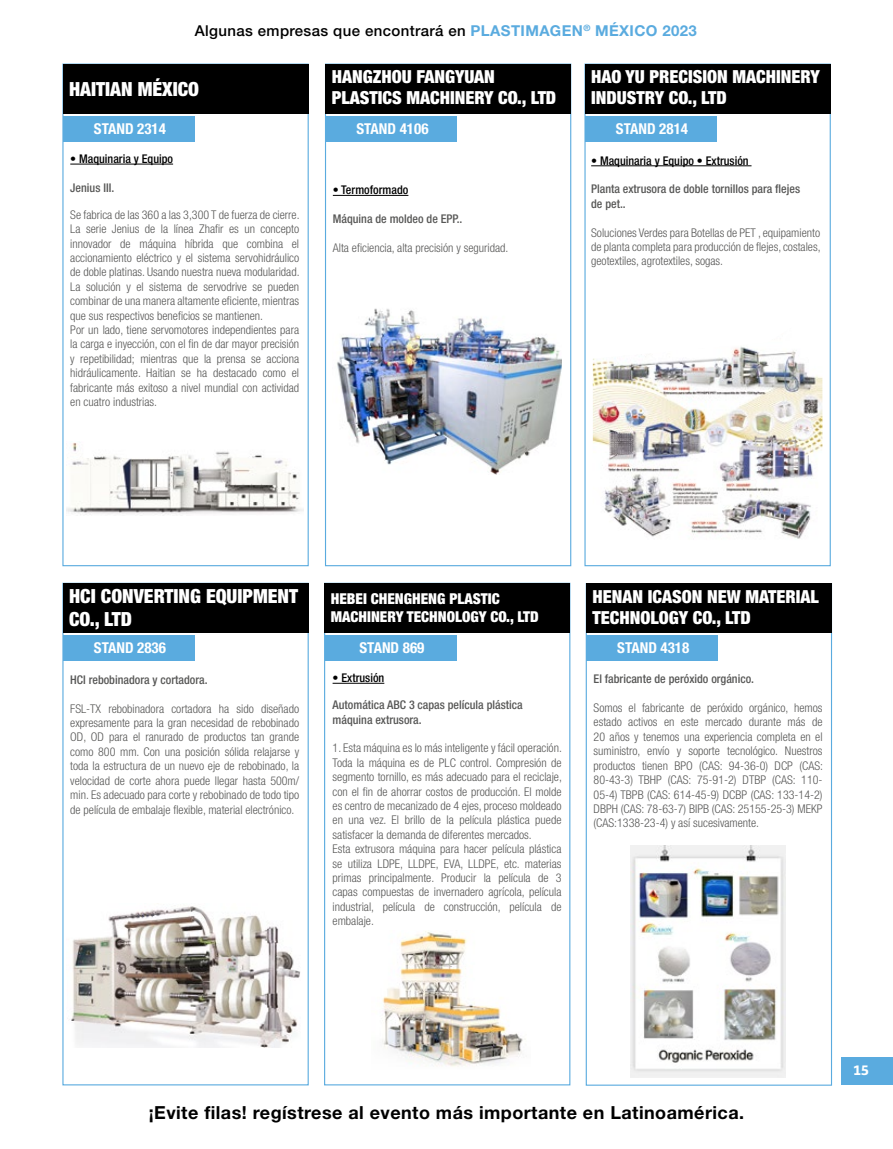
<style>
.page{position:relative;width:893px;height:1149px;background:#fff}
.page>*{position:absolute;margin:0;border:0;box-sizing:border-box;transform-origin:0 0}
.t1{font:900 condensed 19.5px/23.4px "Helvetica Neue LT Std";color:#fff}
.t2{font:900 condensed 18px/21.6px "Helvetica Neue LT Std";color:#fff}
.t3{font:700 18px "Helvetica Neue LT Std";letter-spacing:.025em;color:#000}
.t4{font:700 condensed 15px "Helvetica Neue LT Std";color:#fff}
.t5{font:500 15px "Helvetica Neue LT Std";letter-spacing:.025em;color:#000}
.t6{font:900 condensed 15px/18px "Helvetica Neue LT Std";color:#fff}
.t7{font:700 14.7px "Taz Barcelona";color:#fff}
.t8{font:300 condensed 12px/14.4px "Helvetica Neue LT Std";color:#575756;text-align:justify}
.t9{font:500 condensed 12px/14.4px "Helvetica Neue LT Std";color:#575756}
.t10{font:500 condensed 12px "Helvetica Neue LT Std";color:#000}
.s1{font-weight:700;color:#5aabdf}
</style>
<div class="page">
<div style="left:841px;top:1057px;width:52px;height:27px;background:#5aabdf"></div>
<hr style="left:333px;top:195px;width:75px;height:1px;background:#000">
<img style="left:337px;top:308px;width:225px;height:166px">
<div style="left:325px;top:63px;width:246px;height:503px;border:1px solid #5aabdf"></div>
<div style="left:325px;top:116px;width:132px;height:25px;background:#5aabdf"></div>
<div style="left:325px;top:64px;width:246px;height:49px;background:#000"></div>
<div style="left:584px;top:63px;width:247px;height:503px;border:1px solid #5aabdf"></div>
<div style="left:585px;top:116px;width:132px;height:25px;background:#5aabdf"></div>
<div style="left:585px;top:64px;width:245px;height:49px;background:#000"></div>
<hr style="left:591px;top:165px;width:160px;height:1px;background:#000">
<div style="left:62px;top:582px;width:247px;height:503px;border:1px solid #5aabdf"></div>
<div style="left:63px;top:635px;width:132px;height:25px;background:#5aabdf"></div>
<div style="left:63px;top:583px;width:245px;height:49px;background:#000"></div>
<div style="left:62px;top:63px;width:247px;height:503px;border:1px solid #5aabdf"></div>
<div style="left:63px;top:116px;width:132px;height:25px;background:#5aabdf"></div>
<div style="left:63px;top:64px;width:245px;height:49px;background:#000"></div>
<hr style="left:70px;top:164px;width:103px;height:1px;background:#000">
<div style="left:324px;top:582px;width:246px;height:503px;border:1px solid #5aabdf"></div>
<div style="left:325px;top:635px;width:132px;height:25px;background:#5aabdf"></div>
<div style="left:325px;top:583px;width:245px;height:49px;background:#000"></div>
<hr style="left:333px;top:682px;width:51px;height:1px;background:#000">
<img style="left:382px;top:931px;width:141px;height:136px">
<img style="left:66px;top:442px;width:237px;height:73px">
<img style="left:593px;top:347px;width:229px;height:192px">
<img style="left:69px;top:906px;width:231px;height:141px">
<img style="left:631px;top:845px;width:155px;height:232px">
<div style="left:586px;top:635px;width:132px;height:25px;background:#5aabdf"></div>
<div style="left:586px;top:583px;width:245px;height:49px;background:#000"></div>
<p class="t5" style="left:195px;top:22px;width:504px">Algunas empresas que encontrará en <span class="s1">PLASTIMAGEN</span><sup>®</sup> <span class="s1">MÉXICO 2023</span></p>
<h1 class="t1" style="left:69px;top:77px;width:132px">HAITIAN MÉXICO</h1>
<p class="t4" style="left:94px;top:119px;width:74px">STAND 2314</p>
<p class="t10" style="left:70px;top:151px;width:104px">• Maquinaria y Equipo</p>
<p class="t9" style="left:70px;top:180px;width:45px">Jenius III.</p>
<p class="t8" style="left:70px;top:207px;width:231px;text-align:left">Se fabrica de las 360 a las 3,300 T de fuerza de cierre.<br>La serie Jenius de la línea Zhafir es un concepto innovador de máquina híbrida que combina el accionamiento eléctrico y el sistema servohidráulico de doble platinas. Usando nuestra nueva modularidad.<br>La solución y el sistema de servodrive se pueden combinar de una manera altamente eficiente, mientras que sus respectivos beneficios se mantienen.<br>Por un lado, tiene servomotores independientes para la carga e inyección, con el fin de dar mayor precisión y repetibilidad; mientras que la prensa se acciona hidráulicamente. Haitian se ha destacado como el fabricante más exitoso a nivel mundial con actividad en cuatro industrias.</p>
<h2 class="t2" style="left:332px;top:65px;width:226px">HANGZHOU FANGYUAN<br>PLASTICS MACHINERY CO., LTD</h2>
<p class="t4" style="left:356px;top:119px;width:74px">STAND 4106</p>
<p class="t10" style="left:333px;top:183px;width:77px">• Termoformado</p>
<p class="t9" style="left:333px;top:211px;width:131px">Máquina de moldeo de EPP..</p>
<p class="t8" style="left:333px;top:240px;width:177px">Alta eficiencia, alta precisión y seguridad.</p>
<h2 class="t2" style="left:591px;top:65px;width:230px">HAO YU PRECISION MACHINERY<br>INDUSTRY CO., LTD</h2>
<p class="t4" style="left:616px;top:119px;width:74px">STAND 2814</p>
<p class="t10" style="left:591px;top:153px;width:159px">• Maquinaria y Equipo • Extrusión</p>
<p class="t9" style="left:591px;top:182px;width:210px">Planta extrusora de doble tornillos para flejes de pet..</p>
<p class="t8" style="left:591px;top:225px;width:231px">Soluciones Verdes para Botellas de PET , equipamiento de planta completa para producción de flejes, costales, geotextiles, agrotextiles, sogas.</p>
<h1 class="t1" style="left:69px;top:583px;width:230px">HCI CONVERTING EQUIPMENT<br>CO., LTD</h1>
<p class="t4" style="left:94px;top:638px;width:74px">STAND 2836</p>
<p class="t9" style="left:70px;top:672px;width:139px">HCI rebobinadora y cortadora.</p>
<p class="t8" style="left:70px;top:700px;width:230px">FSL-TX rebobinadora cortadora ha sido diseñado expresamente para la gran necesidad de rebobinado OD, OD para el ranurado de productos tan grande como 800 mm. Con una posición sólida relajarse y toda la estructura de un nuevo eje de rebobinado, la velocidad de corte ahora puede llegar hasta 500m/ min. Es adecuado para corte y rebobinado de todo tipo de película de embalaje flexible, material electrónico.</p>
<p class="t6" style="left:331px;top:589px;width:210px">HEBEI CHENGHENG PLASTIC<br>MACHINERY TECHNOLOGY CO., LTD</p>
<h2 class="t2" style="left:592px;top:585px;width:228px">HENAN ICASON NEW MATERIAL<br>TECHNOLOGY CO., LTD</h2>
<p class="t4" style="left:360px;top:638px;width:66px">STAND 869</p>
<p class="t4" style="left:617px;top:638px;width:74px">STAND 4318</p>
<p class="t10" style="left:333px;top:670px;width:53px">• Extrusión</p>
<p class="t9" style="left:333px;top:697px;width:192px">Automática ABC 3 capas película plástica máquina extrusora.</p>
<p class="t8" style="left:333px;top:740px;width:231px;text-align:left">1. Esta máquina es lo más inteligente y fácil operación.<br>Toda la máquina es de PLC control. Compresión de segmento tornillo, es más adecuado para el reciclaje, con el fin de ahorrar costos de producción. El molde es centro de mecanizado de 4 ejes, proceso moldeado en una vez. El brillo de la película plástica puede satisfacer la demanda de diferentes mercados.<br>Esta extrusora máquina para hacer película plástica se utiliza LDPE, LLDPE, EVA, LLDPE, etc. materias primas principalmente. Producir la película de 3 capas compuestas de invernadero agrícola, película industrial, película de construcción, película de embalaje.</p>
<p class="t9" style="left:594px;top:671px;width:162px">El fabricante de peróxido orgánico.</p>
<p class="t8" style="left:594px;top:700px;width:231px">Somos el fabricante de peróxido orgánico, hemos estado activos en este mercado durante más de 20 años y tenemos una experiencia completa en el suministro, envío y soporte tecnológico. Nuestros productos tienen BPO (CAS: 94-36-0) DCP (CAS:<br>80-43-3) TBHP (CAS: 75-91-2) DTBP (CAS: 110- 05-4) TBPB (CAS: 614-45-9) DCBP (CAS: 133-14-2)<br>DBPH (CAS: 78-63-7) BIPB (CAS: 25155-25-3) MEKP (CAS:1338-23-4) y así sucesivamente.</p>
<h2 class="t3" style="left:149px;top:1101px;width:597px">¡Evite filas! regístrese al evento más importante en Latinoamérica.</h2>
<p class="t7" style="left:853px;top:1062px;width:17px">15</p>
</div>
